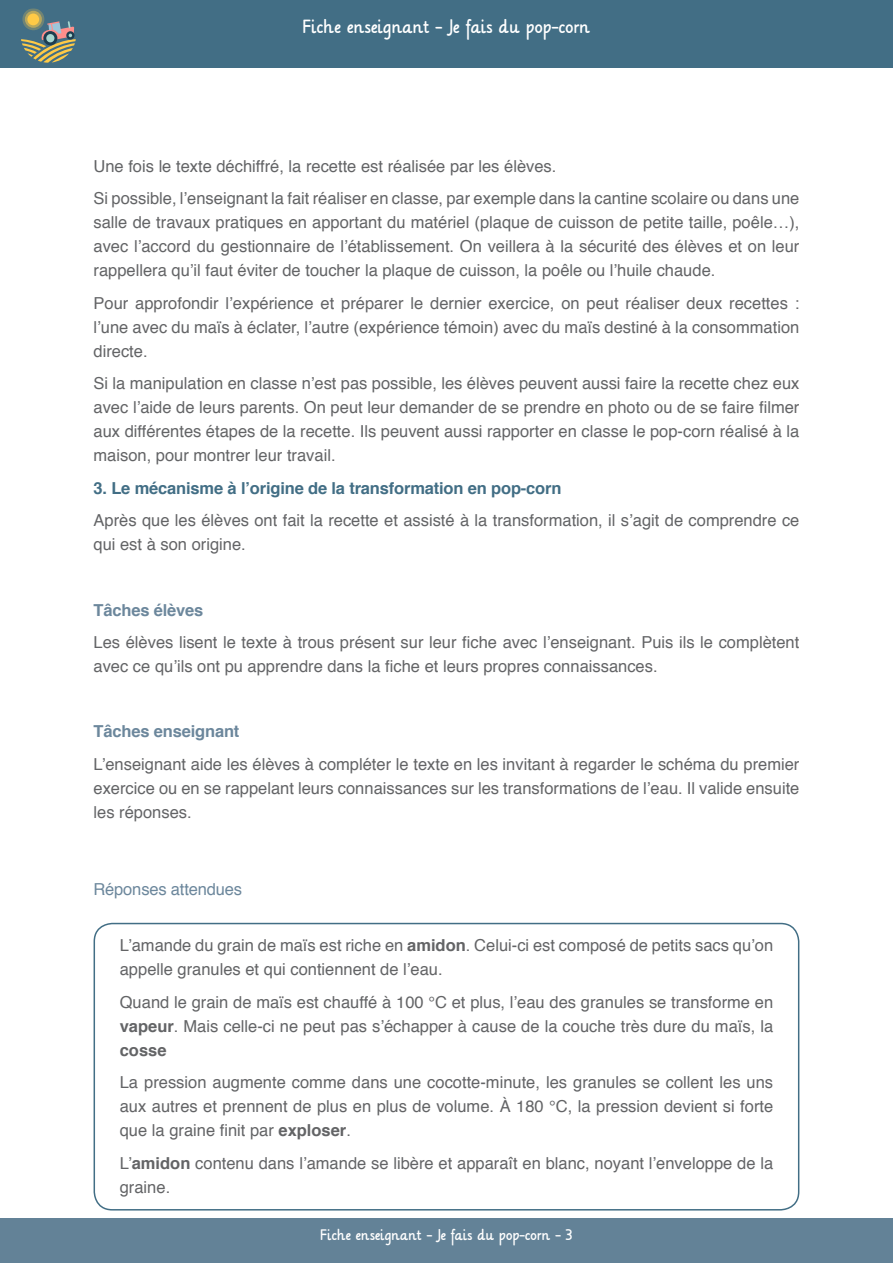
<style>
.page{position:relative;width:893px;height:1263px;background:#fff}
.page>*{position:absolute;margin:0;border:0;box-sizing:border-box;transform-origin:0 0}
.t1{font:16.5px/24px "Helvetica";color:#636466;text-align:justify}
.t2{font:700 16.5px "Helvetica";letter-spacing:-.01em;color:#426e85}
.t3{font:700 16.5px "Helvetica";letter-spacing:-.01em;color:#6c879c}
.t4{font:16.5px "Helvetica";letter-spacing:-.01em;color:#6c879c}
.t5{font:15px "Lilly";color:#fff}
.t6{font:12px "Lilly";color:#fff}
.s1{font-weight:700}
</style>
<div class="page">
<div style="left:0;top:0;width:893px;height:68px;background:#426e85"></div>
<div style="left:0;top:1218px;width:893px;height:45px;background:#638297"></div>
<svg style="left:22px;top:8px;width:22px;height:22px"></svg>
<svg style="left:25px;top:11px;width:17px;height:17px"></svg>
<div style="left:27px;top:14px;width:12px;height:11px;background:#ffca46;border-radius:50%"></div>
<svg style="left:21px;top:21px;width:55px;height:42px"></svg>
<div style="left:46px;top:34px;width:9px;height:8px;background:#a8d7d1;border-radius:50%"></div>
<div style="left:94px;top:923px;width:705px;height:287px;border:2px solid #426e85;border-radius:18px"></div>
<p class="t5" style="left:303px;top:14px;width:289px">Fiche enseignant - Je fais du pop-corn</p>
<p class="t1" style="left:94px;top:150px;width:707px;line-height:32.5px">Une fois le texte déchiffré, la recette est réalisée par les élèves.<br>Si possible, l’enseignant la fait réaliser en classe, par exemple dans la cantine scolaire ou dans une</p>
<p class="t1" style="left:94px;top:211px;width:707px">salle de travaux pratiques en apportant du matériel (plaque de cuisson de petite taille, poêle…), avec l’accord du gestionnaire de l’établissement. On veillera à la sécurité des élèves et on leur rappellera qu’il faut éviter de toucher la plaque de cuisson, la poêle ou l’huile chaude.</p>
<p class="t1" style="left:94px;top:292px;width:707px">Pour approfondir l’expérience et préparer le dernier exercice, on peut réaliser deux recettes : l’une avec du maïs à éclater, l’autre (expérience témoin) avec du maïs destiné à la consommation directe.</p>
<p class="t1" style="left:94px;top:372px;width:707px">Si la manipulation en classe n’est pas possible, les élèves peuvent aussi faire la recette chez eux avec l’aide de leurs parents. On peut leur demander de se prendre en photo ou de se faire filmer aux différentes étapes de la recette. Ils peuvent aussi rapporter en classe le pop-corn réalisé à la maison, pour montrer leur travail.</p>
<p class="t2" style="left:94px;top:475px;width:469px">3. Le mécanisme à l’origine de la transformation en pop-corn</p>
<p class="t1" style="left:94px;top:509px;width:707px">Après que les élèves ont fait la recette et assisté à la transformation, il s’agit de comprendre ce qui est à son origine.</p>
<p class="t3" style="left:94px;top:596px;width:111px">Tâches élèves</p>
<p class="t1" style="left:94px;top:631px;width:707px">Les élèves lisent le texte à trous présent sur leur fiche avec l’enseignant. Puis ils le complètent avec ce qu’ils ont pu apprendre dans la fiche et leurs propres connaissances.</p>
<p class="t3" style="left:94px;top:718px;width:147px">Tâches enseignant</p>
<p class="t1" style="left:94px;top:752px;width:707px">L’enseignant aide les élèves à compléter le texte en les invitant à regarder le schéma du premier exercice ou en se rappelant leurs connaissances sur les transformations de l’eau. Il valide ensuite les réponses.</p>
<p class="t4" style="left:94px;top:876px;width:150px">Réponses attendues</p>
<p class="t1" style="left:120px;top:934px;width:655px">L’amande du grain de maïs est riche en <span class="s1">amidon</span>. Celui-ci est composé de petits sacs qu’on appelle granules et qui contiennent de l’eau.</p>
<p class="t1" style="left:120px;top:990px;width:655px">Quand le grain de maïs est chauffé à 100 °C et plus, l’eau des granules se transforme en <span class="s1">vapeur</span>. Mais celle-ci ne peut pas s’échapper à cause de la couche très dure du maïs, la <span class="s1">cosse</span></p>
<p class="t1" style="left:120px;top:1071px;width:655px">La pression augmente comme dans une cocotte-minute, les granules se collent les uns aux autres et prennent de plus en plus de volume. À 180 °C, la pression devient si forte que la graine finit par <span class="s1">exploser</span>.</p>
<p class="t1" style="left:120px;top:1151px;width:655px">L’<span class="s1">amidon</span> contenu dans l’amande se libère et apparaît en blanc, noyant l’enveloppe de la graine.</p>
<p class="t6" style="left:320px;top:1225px;width:254px">Fiche enseignant - Je fais du pop-corn - 3</p>
</div>
